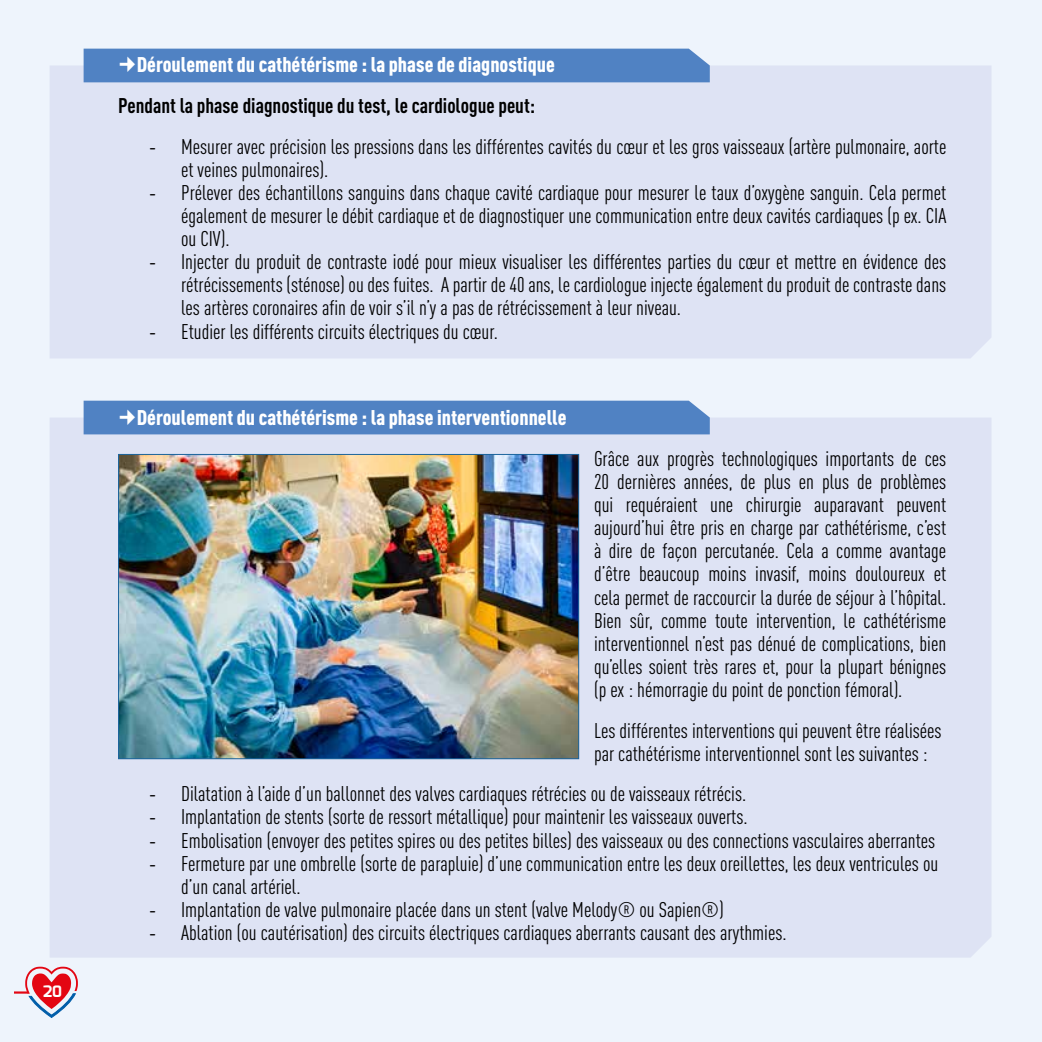
<style>
.page{position:relative;width:1042px;height:1042px;background:#eef4fc}
.page>*{position:absolute;margin:0;border:0;box-sizing:border-box;transform-origin:0 0}
.t1{font:condensed 21px/23.1px "DINOT";color:#000}
.t2{font:900 condensed 21px "DINOT";color:#fff}
.t3{font:700 condensed 21px "DINOT";color:#000}
.t4{font:700 15.75px "Exo";color:#fff}
.s1{font-family:"Calibri";font-stretch:normal}
</style>
<div class="page">
<svg style="left:14px;top:966px;width:64px;height:52px"></svg>
<div style="left:50px;top:65px;width:941px;height:293px;background:#dee3f4"></div>
<div style="left:50px;top:417px;width:941px;height:540px;background:#dee3f4"></div>
<img style="left:120px;top:456px;width:457px;height:301px">
<div style="left:118px;top:454px;width:461px;height:305px;border:1px solid #1c659d"></div>
<div style="left:84px;top:49px;width:626px;height:33px;background:#5082c3"></div>
<div style="left:84px;top:401px;width:626px;height:33px;background:#5082c3"></div>
<p class="t4" style="left:43px;top:981px;width:21px">20</p>
<p class="t2" style="left:137px;top:52px;width:419px">Déroulement du cathétérisme : la phase de diagnostique</p>
<p class="t3" style="left:118px;top:93px;width:418px">Pendant la phase diagnostique du test, le cardiologue peut:</p>
<p class="t1" style="left:181px;top:135px;width:767px;text-indent:-32px"><span class="s1">-</span> Mesurer avec précision les pressions dans les différentes cavités du cœur et les gros vaisseaux (artère pulmonaire, aorte et veines pulmonaires).</p>
<p class="t1" style="left:181px;top:181px;width:767px;text-align:justify;text-indent:-32px"><span class="s1">-</span> Prélever des échantillons sanguins dans chaque cavité cardiaque pour mesurer le taux d’oxygène sanguin. Cela permet également de mesurer le débit cardiaque et de diagnostiquer une communication entre deux cavités cardiaques (p ex. CIA ou CIV).</p>
<p class="t1" style="left:181px;top:250px;width:766px;text-align:justify;text-indent:-32px"><span class="s1">-</span> Injecter du produit de contraste iodé pour mieux visualiser les différentes parties du cœur et mettre en évidence des rétrécissements (sténose) ou des fuites. A partir de 40 ans, le cardiologue injecte également du produit de contraste dans les artères coronaires afin de voir s’il n’y a pas de rétrécissement à leur niveau.</p>
<p class="t1" style="left:150px;top:319px;width:350px"><span class="s1">-</span> Etudier les différents circuits électriques du cœur.</p>
<p class="t2" style="left:137px;top:405px;width:431px">Déroulement du cathétérisme : la phase interventionnelle</p>
<p class="t1" style="left:594px;top:447px;width:354px;text-align:justify">Grâce aux progrès technologiques importants de ces 20 dernières années, de plus en plus de problèmes qui requéraient une chirurgie auparavant peuvent aujourd’hui être pris en charge par cathétérisme, c’est à dire de façon percutanée. Cela a comme avantage d’être beaucoup moins invasif, moins douloureux et cela permet de raccourcir la durée de séjour à l’hôpital.<br>Bien sûr, comme toute intervention, le cathétérisme interventionnel n’est pas dénué de complications, bien qu’elles soient très rares et, pour la plupart bénignes (p ex : hémorragie du point de ponction fémoral).</p>
<p class="t1" style="left:594px;top:718px;width:349px">Les différentes interventions qui peuvent être réalisées par cathétérisme interventionnel sont les suivantes :</p>
<p class="t1" style="left:150px;top:782px;width:598px"><span class="s1">-</span> Dilatation à l’aide d’un ballonnet des valves cardiaques rétrécies ou de vaisseaux rétrécis.</p>
<p class="t1" style="left:150px;top:805px;width:599px"><span class="s1">-</span> Implantation de stents (sorte de ressort métallique) pour maintenir les vaisseaux ouverts.</p>
<p class="t1" style="left:150px;top:828px;width:787px"><span class="s1">-</span> Embolisation (envoyer des petites spires ou des petites billes) des vaisseaux ou des connections vasculaires aberrantes</p>
<p class="t1" style="left:181px;top:851px;width:758px;text-indent:-32px"><span class="s1">-</span> Fermeture par une ombrelle (sorte de parapluie) d’une communication entre les deux oreillettes, les deux ventricules ou d’un canal artériel.</p>
<p class="t1" style="left:150px;top:898px;width:576px"><span class="s1">-</span> Implantation de valve pulmonaire placée dans un stent (valve Melody® ou Sapien®)</p>
<p class="t1" style="left:150px;top:921px;width:638px"><span class="s1">-</span> Ablation (ou cautérisation) des circuits électriques cardiaques aberrants causant des arythmies.</p>
</div>
